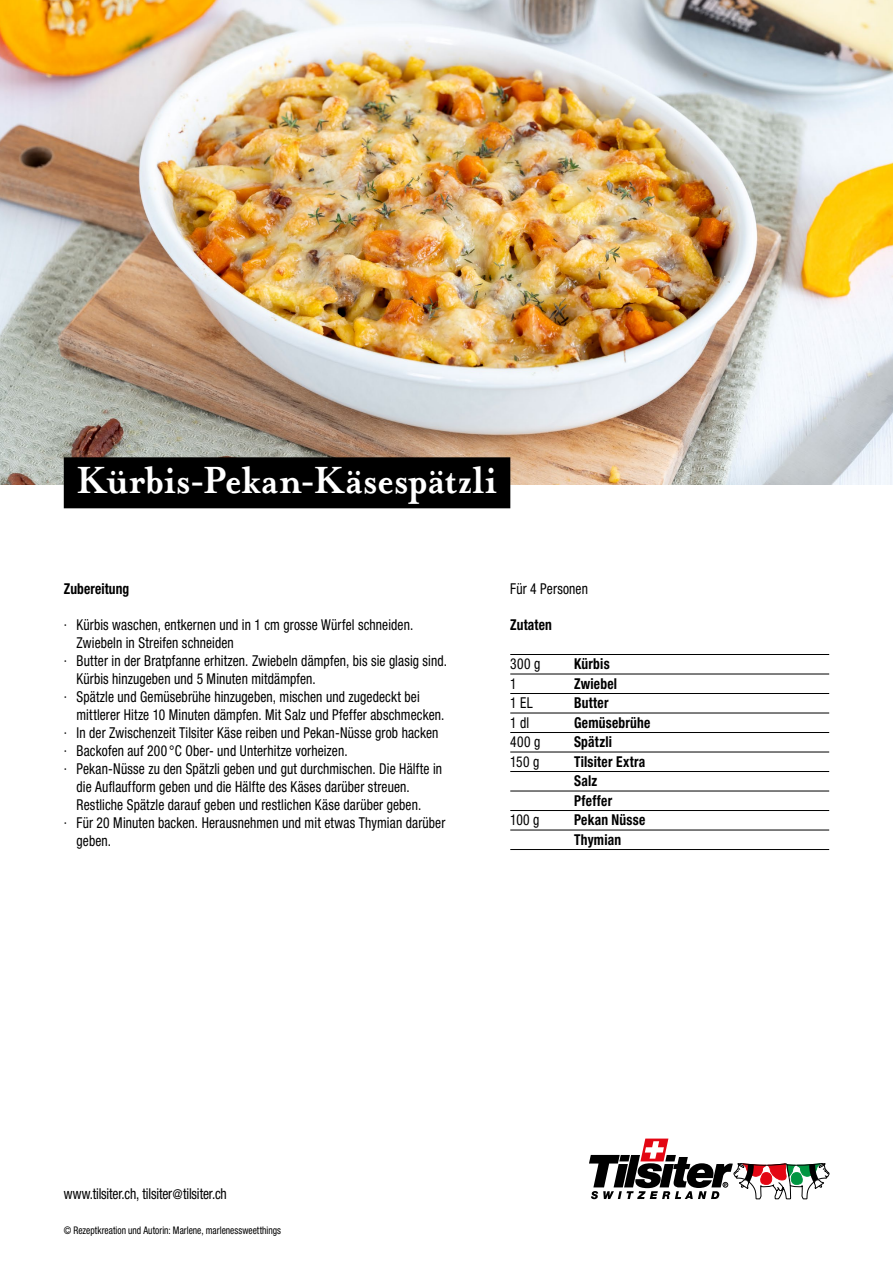
<style>
.page{position:relative;width:893px;height:1263px;background:#fff}
.page>*{position:absolute;margin:0;border:0;box-sizing:border-box;transform-origin:0 0}
.t1{font:700 43.5px "Mrs Eaves OT";letter-spacing:-.005em;color:#fff;scale:.9 1}
.t2{font:condensed 15px "Helvetica Neue LT Pro";letter-spacing:.01em;color:#000;scale:.9 1}
.t3{font:700 condensed 15px/19.5px "Helvetica Neue LT Pro";letter-spacing:.015em;color:#000;scale:.9 1}
.t4{font:condensed 15px "Helvetica Neue LT Pro";letter-spacing:-.01em;color:#000;scale:.9 1}
.t5{font:condensed 10.5px "Helvetica Neue LT Pro";letter-spacing:.005em;color:#000;scale:.9 1}
.s1{font-size:13.5px}
</style>
<div class="page">
<img style="left:0;top:0;width:893px;height:485px">
<svg style="left:589px;top:1138px;width:240px;height:61px"></svg>
<hr style="left:510px;top:654px;width:319px;height:1px;background:#000">
<hr style="left:510px;top:674px;width:319px;height:1px;background:#000">
<hr style="left:510px;top:693px;width:319px;height:1px;background:#000">
<hr style="left:510px;top:713px;width:319px;height:1px;background:#000">
<hr style="left:510px;top:732px;width:319px;height:1px;background:#000">
<hr style="left:510px;top:752px;width:319px;height:1px;background:#000">
<hr style="left:510px;top:771px;width:319px;height:1px;background:#000">
<hr style="left:510px;top:791px;width:319px;height:1px;background:#000">
<hr style="left:510px;top:810px;width:319px;height:1px;background:#000">
<hr style="left:510px;top:830px;width:319px;height:1px;background:#000">
<hr style="left:510px;top:849px;width:319px;height:1px;background:#000">
<div style="left:64px;top:457px;width:446px;height:51px;background:#000"></div>
<h1 class="t1" style="left:77px;top:455px;width:469px">Kürbis-Pekan-Käsespätzli</h1>
<p class="t3" style="left:64px;top:579px;width:74px">Zubereitung</p>
<p class="t2" style="left:64px;top:616px;width:390px">· Kürbis waschen, entkernen und in 1 cm grosse Würfel schneiden.</p>
<p class="t2" style="left:77px;top:634px;width:176px">Zwiebeln in Streifen schneiden</p>
<p class="t2" style="left:64px;top:652px;width:427px">· Butter in der Bratpfanne erhitzen. Zwiebeln dämpfen, bis sie glasig sind.</p>
<p class="t2" style="left:77px;top:670px;width:267px">Kürbis hinzugeben und 5 Minuten mitdämpfen.</p>
<p class="t2" style="left:64px;top:688px;width:397px">· Spätzle und Gemüsebrühe hinzugeben, mischen und zugedeckt bei</p>
<p class="t2" style="left:77px;top:706px;width:410px">mittlerer Hitze 10 Minuten dämpfen. Mit Salz und Pfeffer abschmecken.</p>
<p class="t2" style="left:64px;top:724px;width:418px">· In der Zwischenzeit Tilsiter Käse reiben und Pekan-Nüsse grob hacken</p>
<p class="t2" style="left:64px;top:742px;width:317px">· Backofen auf 200 °C Ober- und Unterhitze vorheizen.</p>
<p class="t2" style="left:64px;top:760px;width:422px">· Pekan-Nüsse zu den Spätzli geben und gut durchmischen. Die Hälfte in</p>
<p class="t2" style="left:77px;top:778px;width:372px">die Auflaufform geben und die Hälfte des Käses darüber streuen.</p>
<p class="t2" style="left:77px;top:796px;width:384px">Restliche Spätzle darauf geben und restlichen Käse darüber geben.</p>
<p class="t2" style="left:64px;top:814px;width:425px">· Für 20 Minuten backen. Herausnehmen und mit etwas Thymian darüber</p>
<p class="t2" style="left:77px;top:832px;width:40px">geben.</p>
<p class="t2" style="left:510px;top:580px;width:88px">Für 4 Personen</p>
<p class="t3" style="left:510px;top:615px;width:48px">Zutaten</p>
<p class="t2" style="left:510px;top:655px;width:35px">300 g</p>
<p class="t3" style="left:574px;top:654px;width:41px">Kürbis</p>
<p class="t2" style="left:510px;top:675px;width:9px">1</p>
<p class="t3" style="left:574px;top:674px;width:49px">Zwiebel</p>
<p class="t2" style="left:510px;top:694px;width:27px">1 EL</p>
<p class="t3" style="left:574px;top:693px;width:40px">Butter</p>
<p class="t2" style="left:510px;top:714px;width:23px">1 dl</p>
<p class="t3" style="left:574px;top:713px;width:86px">Gemüsebrühe</p>
<p class="t2" style="left:510px;top:733px;width:35px">400 g</p>
<p class="t3" style="left:574px;top:732px;width:44px">Spätzli</p>
<p class="t2" style="left:510px;top:753px;width:34px">150 g</p>
<p class="t3" style="left:574px;top:752px;width:81px">Tilsiter Extra<br>Salz<br>Pfeffer</p>
<p class="t2" style="left:510px;top:811px;width:34px">100 g</p>
<p class="t3" style="left:574px;top:810px;width:81px">Pekan Nüsse<br>Thymian</p>
<p class="t4" style="left:64px;top:1185px;width:183px">www.tilsiter.ch, tilsiter<span class="s1">@</span>tilsiter.ch</p>
<p class="t5" style="left:64px;top:1224px;width:243px">© Rezeptkreation und Autorin: Marlene, marlenessweetthings</p>
</div>
